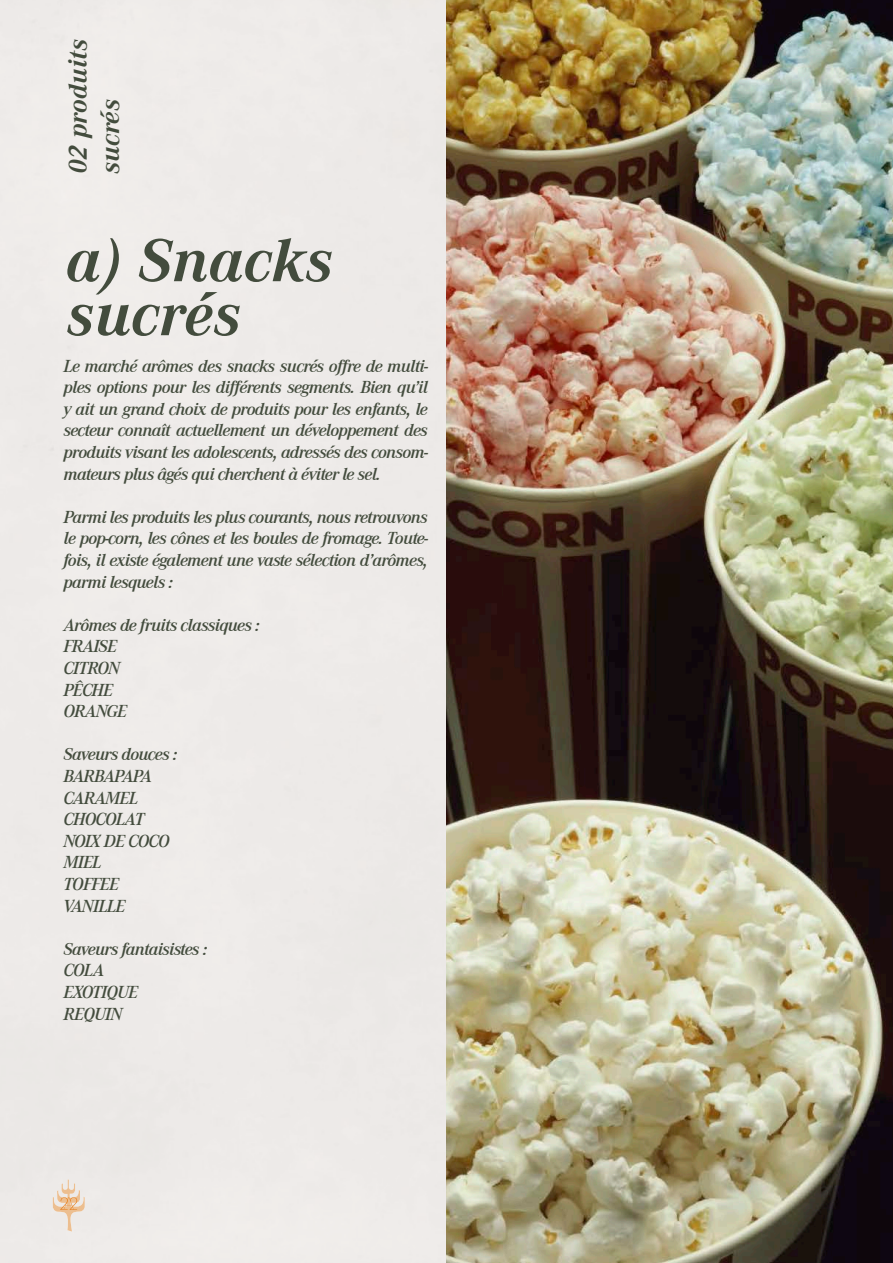
<style>
.page{position:relative;width:893px;height:1263px;background:#fff}
.page>*{position:absolute;margin:0;border:0;box-sizing:border-box;transform-origin:0 0}
.t1{font:italic 700 63px/54px "Corporate A";color:#434c3d}
.t2{font:italic 700 27px/32.4px "Corporate A";color:#434c3d}
.t3{font:italic 600 18px/21.6px "Corporate A";letter-spacing:-.04em;color:#434c3d}
</style>
<div class="page">
<img style="left:446px;top:0;width:447px;height:1263px">
<img style="left:53px;top:1179px;width:32px;height:52px">
<svg style="left:60px;top:1197px;width:17px;height:13px"></svg>
<h2 class="t2" style="left:62px;top:174px;width:137px;rotate:-90deg">02 produits sucrés</h2>
<h1 class="t1" style="left:66px;top:234px;width:268px">a) Snacks sucrés</h1>
<p class="t3" style="left:63px;top:355px;width:366px;text-align:justify">Le marché arômes des snacks sucrés offre de multi&shy;ples options pour les différents segments. Bien qu’il y ait un grand choix de produits pour les enfants, le secteur connaît actuellement un développement des produits visant les adolescents, adressés des consom&shy;mateurs plus âgés qui cherchent à éviter le sel.</p>
<p class="t3" style="left:63px;top:506px;width:366px;text-align:justify">Parmi les produits les plus courants, nous retrouvons le pop-corn, les cônes et les boules de fromage. Toute&shy;fois, il existe également une vaste sélection d’arômes, parmi lesquels :</p>
<p class="t3" style="left:63px;top:614px;width:198px">Arômes de fruits classiques :<br>FRAISE<br>CITRON<br>PÊCHE<br>ORANGE</p>
<p class="t3" style="left:63px;top:744px;width:115px">Saveurs douces :<br>BARBAPAPA<br>CARAMEL<br>CHOCOLAT<br>NOIX DE COCO<br>MIEL<br>TOFFEE<br>VANILLE</p>
<p class="t3" style="left:63px;top:938px;width:145px">Saveurs fantaisistes :<br>COLA<br>EXOTIQUE<br>REQUIN</p>
</div>
